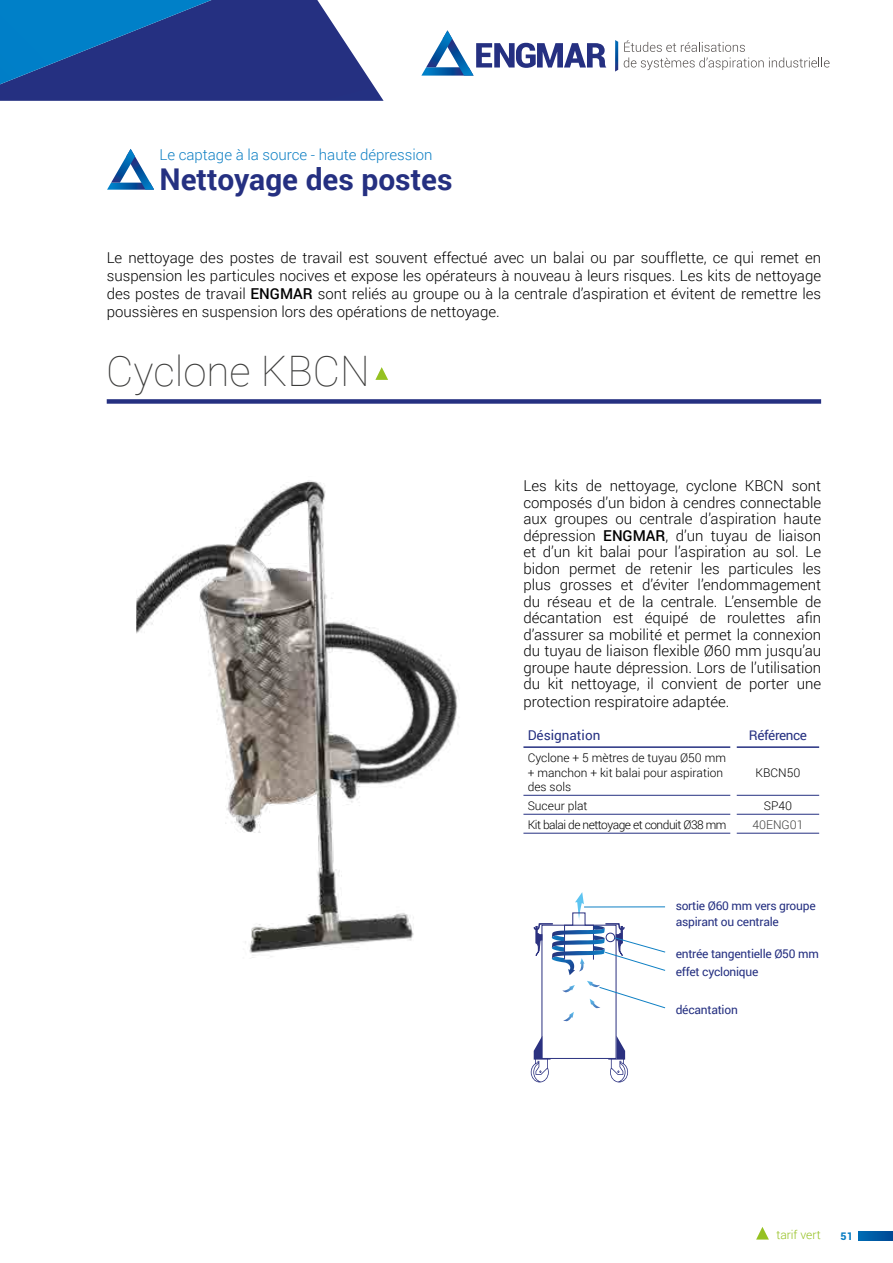
<style>
.page{position:relative;width:893px;height:1263px;background:#fff}
.page>*{position:absolute;margin:0;border:0;box-sizing:border-box;transform-origin:0 0}
.t1{font:100 42px "Roboto";color:#3c3c3b}
.t2{font:700 30px "Roboto";color:#253081}
.t3{font:300 15px/16.5px "Roboto";color:#000;text-align:justify}
.t4{font:300 15px "Roboto";color:#0f80c4}
.t5{font:13.5px "Roboto";color:#253081}
.t6{font:13.5px "Roboto";letter-spacing:-.03em;color:#253081}
.t7{font:12px/16.5px "Roboto";letter-spacing:-.02em;color:#253081}
.t8{font:300 12px/14.4px "Roboto";color:#000}
.t9{font:300 12px "Roboto";letter-spacing:-.04em;color:#000}
.t10{font:300 12px "Roboto";color:#95c121}
.t11{font:300 12px "Roboto";color:#3c3c3b}
.t12{font:900 10.5px "Roboto";color:#0b7ec3}
.s1{font-weight:500}
</style>
<div class="page">
<svg style="left:0;top:0;width:384px;height:101px;background:#2f549c"></svg>
<svg style="left:421px;top:30px;width:185px;height:46px"></svg>
<svg style="left:615px;top:40px;width:3px;height:32px"></svg>
<svg style="left:624px;top:40px;width:205px;height:30px"></svg>
<svg style="left:858px;top:1232px;width:35px;height:8px"></svg>
<svg style="left:756px;top:1227px;width:13px;height:12px"></svg>
<div style="left:107px;top:399px;width:714px;height:5px;background:#253081"></div>
<hr style="left:523px;top:746px;width:207px;height:2px;background:#253081">
<hr style="left:736px;top:746px;width:83px;height:2px;background:#253081">
<hr style="left:523px;top:795px;width:207px;height:1px;background:#253081">
<hr style="left:736px;top:795px;width:83px;height:1px;background:#253081">
<hr style="left:523px;top:814px;width:207px;height:1px;background:#253081">
<hr style="left:736px;top:814px;width:83px;height:1px;background:#253081">
<hr style="left:523px;top:833px;width:207px;height:1px;background:#253081">
<hr style="left:736px;top:833px;width:83px;height:1px;background:#253081">
<img style="left:136px;top:480px;width:324px;height:478px">
<svg style="left:375px;top:367px;width:13px;height:13px"></svg>
<svg style="left:530px;top:892px;width:135px;height:190px"></svg>
<svg style="left:107px;top:149px;width:47px;height:41px"></svg>
<p class="t4" style="left:159px;top:145px;width:275px">Le captage à la source - haute dépression</p>
<h2 class="t2" style="left:159px;top:158px;width:295px">Nettoyage des postes</h2>
<p class="t3" style="left:107px;top:249px;width:716px;line-height:18px">Le nettoyage des postes de travail est souvent effectué avec un balai ou par soufflette, ce qui remet en suspension les particules nocives et expose les opérateurs à nouveau à leurs risques. Les kits de nettoyage des postes de travail <span class="s1">ENGMAR</span> sont reliés au groupe ou à la centrale d’aspiration et évitent de remettre les poussières en suspension lors des opérations de nettoyage.</p>
<h1 class="t1" style="left:106px;top:342px;width:265px">Cyclone KBCN</h1>
<p class="t3" style="left:523px;top:477px;width:299px">Les kits de nettoyage, cyclone KBCN sont composés d’un bidon à cendres connectable aux groupes ou centrale d’aspiration haute dépression <span class="s1">ENGMAR</span>, d’un tuyau de liaison et d’un kit balai pour l’aspiration au sol. Le bidon permet de retenir les particules les plus grosses et d’éviter l’endommagement du réseau et de la centrale. L’ensemble de décantation est équipé de roulettes afin d’assurer sa mobilité et permet la connexion du tuyau de liaison flexible Ø60 mm jusqu’au groupe haute dépression. Lors de l’utilisation du kit nettoyage, il convient de porter une</p>
<p class="t3" style="left:523px;top:693px;width:207px">protection respiratoire adaptée.</p>
<p class="t5" style="left:528px;top:726px;width:74px">Désignation</p>
<p class="t6" style="left:749px;top:726px;width:60px">Référence</p>
<p class="t8" style="left:528px;top:750px;width:200px">Cyclone + 5 mètres de tuyau Ø50 mm + manchon + kit balai pour aspiration des sols</p>
<p class="t8" style="left:755px;top:765px;width:46px">KBCN50</p>
<p class="t8" style="left:528px;top:798px;width:61px">Suceur plat</p>
<p class="t8" style="left:764px;top:798px;width:30px">SP40</p>
<p class="t9" style="left:528px;top:816px;width:200px">Kit balai de nettoyage et conduit Ø38 mm</p>
<p class="t11" style="left:752px;top:816px;width:52px">40ENG01</p>
<p class="t7" style="left:676px;top:897px;width:141px">sortie Ø60 mm vers groupe aspirant ou centrale</p>
<p class="t7" style="left:676px;top:943px;width:145px;line-height:18.6px">entrée tangentielle Ø50 mm effet cyclonique</p>
<p class="t7" style="left:676px;top:1000px;width:64px">décantation</p>
<p class="t10" style="left:776px;top:1227px;width:46px">tarif vert</p>
<p class="t12" style="left:841px;top:1228px;width:14px">51</p>
</div>
